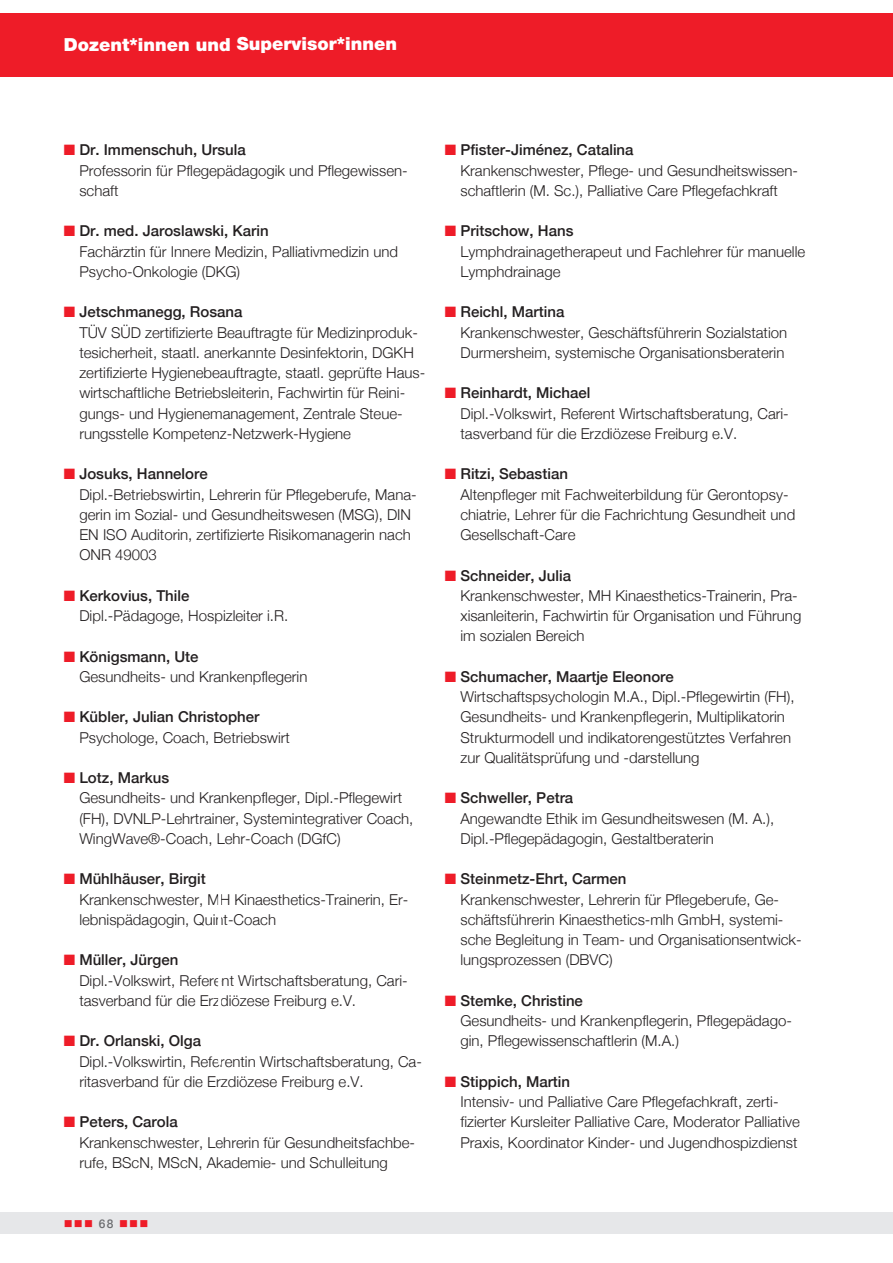
<style>
.page{position:relative;width:893px;height:1263px;background:#fff}
.page>*{position:absolute;margin:0;border:0;box-sizing:border-box;transform-origin:0 0}
.t1{font:900 18px "Helvetica Neue";letter-spacing:-.005em;color:#fff}
.t2{font:300 15px/20.2px "Helvetica Neue";color:#231f20}
.t3{font:500 12px "Helvetica Neue";color:#6c6d70}
.s1{color:#ee1c28}
.s2{font-weight:500}
</style>
<div class="page">
<div style="left:0;top:1212px;width:893px;height:21px;background:#e6e7e9"></div>
<div style="left:0;top:13px;width:893px;height:64px;background:#ee1c28"></div>
<p class="t1" style="left:64px;top:33px;width:335px">Dozent*innen und Supervisor*innen</p>
<p class="t2" style="left:79px;top:139px;width:330px;text-indent:-16px"><span class="s1">■</span> <span class="s2">Dr. Immenschuh, Ursula<br></span>Professorin für Pflegepädagogik und Pflegewissen&shy;schaft</p>
<p class="t2" style="left:79px;top:220px;width:320px;text-indent:-16px"><span class="s1">■</span> <span class="s2">Dr. med. Jaroslawski, Karin<br></span>Fachärztin für Innere Medizin, Palliativmedizin und<br>Psycho-Onkologie (DKG)</p>
<p class="t2" style="left:79px;top:301px;width:347px;text-indent:-16px"><span class="s1">■</span> <span class="s2">Jetschmanegg, Rosana<br></span>TÜV SÜD zertifizierte Beauftragte für Medizinproduk&shy;tesicherheit, staatl. anerkannte Desinfektorin, DGKH zertifizierte Hygienebeauftragte, staatl. geprüfte Haus&shy;wirtschaftliche Betriebsleiterin, Fachwirtin für Reini&shy;gungs- und Hygienemanagement, Zentrale Steue&shy;rungsstelle Kompetenz-Netzwerk-Hygiene</p>
<p class="t2" style="left:79px;top:463px;width:339px;text-indent:-16px"><span class="s1">■</span> <span class="s2">Josuks, Hannelore<br></span>Dipl.-Betriebswirtin, Lehrerin für Pflegeberufe, Mana&shy;gerin im Sozial- und Gesundheitswesen (MSG), DIN EN ISO Auditorin, zertifizierte Risikomanagerin nach ONR 49003</p>
<p class="t2" style="left:79px;top:584px;width:210px;text-indent:-16px"><span class="s1">■</span> <span class="s2">Kerkovius, Thile<br></span>Dipl.-Pädagoge, Hospizleiter i.R.</p>
<p class="t2" style="left:79px;top:645px;width:230px;text-indent:-16px"><span class="s1">■</span> <span class="s2">Königsmann, Ute<br></span>Gesundheits- und Krankenpflegerin</p>
<p class="t2" style="left:79px;top:706px;width:212px;text-indent:-16px"><span class="s1">■</span> <span class="s2">Kübler, Julian Christopher<br></span>Psychologe, Coach, Betriebswirt</p>
<p class="t2" style="left:79px;top:766px;width:335px;text-indent:-16px"><span class="s1">■</span> <span class="s2">Lotz, Markus<br></span>Gesundheits- und Krankenpfleger, Dipl.-Pflegewirt (FH), DVNLP-Lehrtrainer, Systemintegrativer Coach, WingWave®-Coach, Lehr-Coach (DGfC)</p>
<p class="t2" style="left:79px;top:868px;width:331px;text-indent:-16px"><span class="s1">■</span> <span class="s2">Mühlhäuser, Birgit<br></span>Krankenschwester, MH Kinaesthetics-Trainerin, Er&shy;lebnispädagogin, Quint-Coach</p>
<p class="t2" style="left:79px;top:949px;width:330px;text-indent:-16px"><span class="s1">■</span> <span class="s2">Müller, Jürgen<br></span>Dipl.-Volkswirt, Referent Wirtschaftsberatung, Cari&shy;tasverband für die Erzdiözese Freiburg e.V.</p>
<p class="t2" style="left:79px;top:1030px;width:344px;text-indent:-16px"><span class="s1">■</span> <span class="s2">Dr. Orlanski, Olga<br></span>Dipl.-Volkswirtin, Referentin Wirtschaftsberatung, Ca&shy;ritasverband für die Erzdiözese Freiburg e.V.</p>
<p class="t2" style="left:79px;top:1111px;width:337px;text-indent:-16px"><span class="s1">■</span> <span class="s2">Peters, Carola<br></span>Krankenschwester, Lehrerin für Gesundheitsfachbe&shy;rufe, BScN, MScN, Akademie- und Schulleitung</p>
<p class="t3" style="left:64px;top:1214px;width:86px"><span class="s1">■■■</span> 68 <span class="s1">■■■</span></p>
<p class="t2" style="left:460px;top:139px;width:339px;text-indent:-16px"><span class="s1">■</span> <span class="s2">Pfister-Jiménez, Catalina<br></span>Krankenschwester, Pflege- und Gesundheitswissen&shy;schaftlerin (M. Sc.), Palliative Care Pflegefachkraft</p>
<p class="t2" style="left:460px;top:220px;width:346px;text-indent:-16px"><span class="s1">■</span> <span class="s2">Pritschow, Hans<br></span>Lymphdrainagetherapeut und Fachlehrer für manuelle<br>Lymphdrainage</p>
<p class="t2" style="left:460px;top:301px;width:328px;text-indent:-16px"><span class="s1">■</span> <span class="s2">Reichl, Martina<br></span>Krankenschwester, Geschäftsführerin Sozialstation<br>Durmersheim, systemische Organisationsberaterin</p>
<p class="t2" style="left:460px;top:382px;width:330px;text-indent:-16px"><span class="s1">■</span> <span class="s2">Reinhardt, Michael<br></span>Dipl.-Volkswirt, Referent Wirtschaftsberatung, Cari&shy;tasverband für die Erzdiözese Freiburg e.V.</p>
<p class="t2" style="left:460px;top:463px;width:336px;text-indent:-16px"><span class="s1">■</span> <span class="s2">Ritzi, Sebastian<br></span>Altenpfleger mit Fachweiterbildung für Gerontopsy&shy;chiatrie, Lehrer für die Fachrichtung Gesundheit und Gesellschaft-Care</p>
<p class="t2" style="left:460px;top:564px;width:342px;text-indent:-16px"><span class="s1">■</span> <span class="s2">Schneider, Julia<br></span>Krankenschwester, MH Kinaesthetics-Trainerin, Pra&shy;xisanleiterin, Fachwirtin für Organisation und Führung im sozialen Bereich</p>
<p class="t2" style="left:460px;top:665px;width:336px;text-indent:-16px"><span class="s1">■</span> <span class="s2">Schumacher, Maartje Eleonore </span>Wirtschaftspsychologin M.A., Dipl.-Pflegewirtin (FH), Gesundheits- und Krankenpflegerin, Multiplikatorin Strukturmodell und indikatorengestütztes Verfahren zur Qualitätsprüfung und -darstellung</p>
<p class="t2" style="left:460px;top:787px;width:315px;text-indent:-16px"><span class="s1">■</span> <span class="s2">Schweller, Petra<br></span>Angewandte Ethik im Gesundheitswesen (M. A.),<br>Dipl.-Pflegepädagogin, Gestaltberaterin</p>
<p class="t2" style="left:460px;top:868px;width:343px;text-indent:-16px"><span class="s1">■</span> <span class="s2">Steinmetz-Ehrt, Carmen<br></span>Krankenschwester, Lehrerin für Pflegeberufe, Ge&shy;schäftsführerin Kinaesthetics-mlh GmbH, systemi&shy;sche Begleitung in Team- und Organisationsentwick&shy;lungsprozessen (DBVC)</p>
<p class="t2" style="left:460px;top:989px;width:333px;text-indent:-16px"><span class="s1">■</span> <span class="s2">Stemke, Christine<br></span>Gesundheits- und Krankenpflegerin, Pflegepädago&shy;gin, Pflegewissenschaftlerin (M.A.)</p>
<p class="t2" style="left:460px;top:1070px;width:341px;text-indent:-16px"><span class="s1">■</span> <span class="s2">Stippich, Martin<br></span>Intensiv- und Palliative Care Pflegefachkraft, zerti&shy;fizierter Kursleiter Palliative Care, Moderator Palliative Praxis, Koordinator Kinder- und Jugendhospizdienst</p>
</div>
